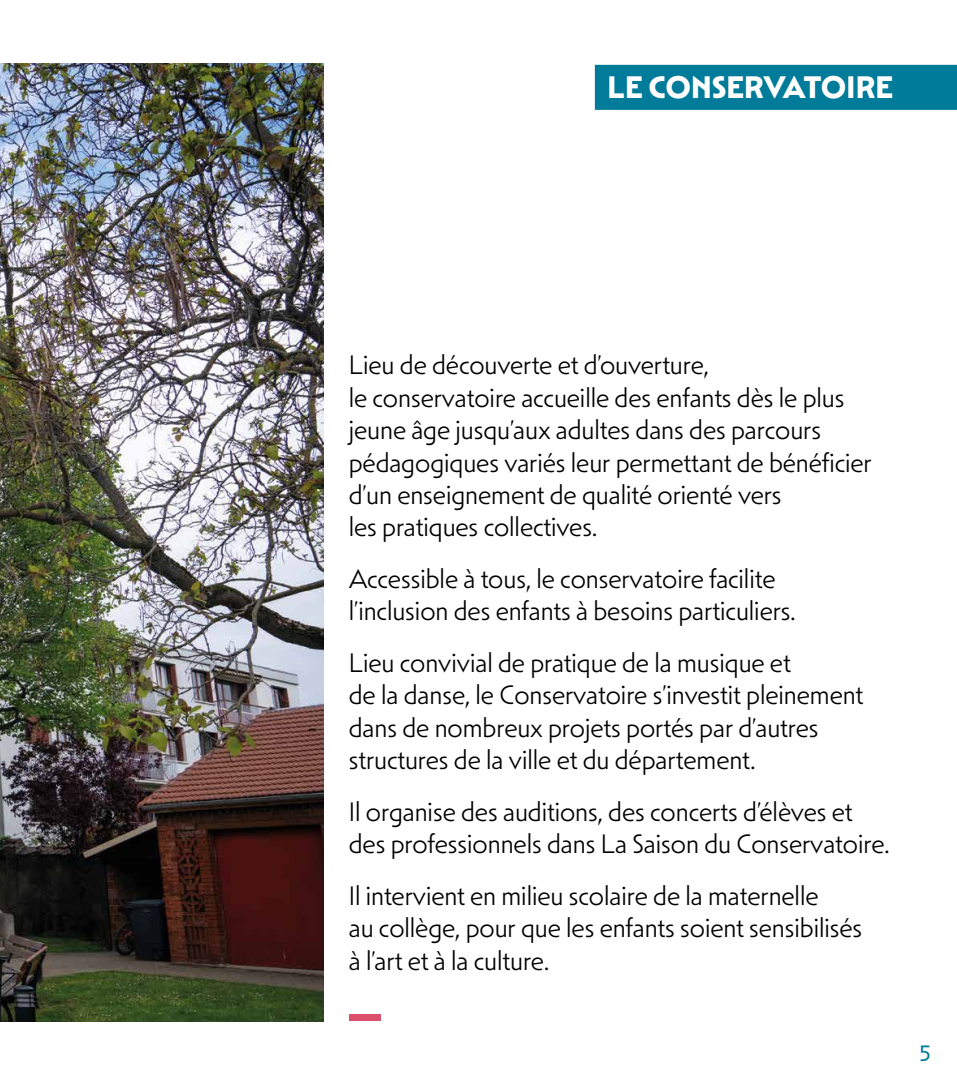
<style>
.page{position:relative;width:957px;height:1085px;background:#fff}
.page>*{position:absolute;margin:0;border:0;box-sizing:border-box;transform-origin:0 0}
.t1{font:700 31.5px "Mendl Sans Dusk";color:#fff}
.t2{font:300 27px/32.4px "Mendl Sans Dusk";color:#000}
.t3{font:22.5px "Mendl Sans Dusk";color:#007b99}
</style>
<div class="page">
<div style="left:349px;top:1014px;width:32px;height:6px;background:#db516d"></div>
<img style="left:0;top:64px;width:323px;height:956px">
<div style="left:595px;top:65px;width:362px;height:45px;background:#007b99"></div>
<p class="t1" style="left:607px;top:68px;width:287px">LE CONSERVATOIRE</p>
<p class="t2" style="left:349px;top:348px;width:524px">Lieu de découverte et d’ouverture,<br>le conservatoire accueille des enfants dès le plus jeune âge jusqu’aux adultes dans des parcours pédagogiques variés leur permettant de bénéficier d’un enseignement de qualité orienté vers<br>les pratiques collectives.</p>
<p class="t2" style="left:349px;top:562px;width:448px">Accessible à tous, le conservatoire facilite l’inclusion des enfants à besoins particuliers.</p>
<p class="t2" style="left:349px;top:646px;width:516px">Lieu convivial de pratique de la musique et<br>de la danse, le Conservatoire s’investit pleinement dans de nombreux projets portés par d’autres structures de la ville et du département.</p>
<p class="t2" style="left:349px;top:795px;width:542px">Il organise des auditions, des concerts d’élèves et des professionnels dans La Saison du Conservatoire.</p>
<p class="t2" style="left:349px;top:879px;width:515px">Il intervient en milieu scolaire de la maternelle<br>au collège, pour que les enfants soient sensibilisés à l’art et à la culture.</p>
<p class="t3" style="left:919px;top:1039px;width:14px">5</p>
</div>
